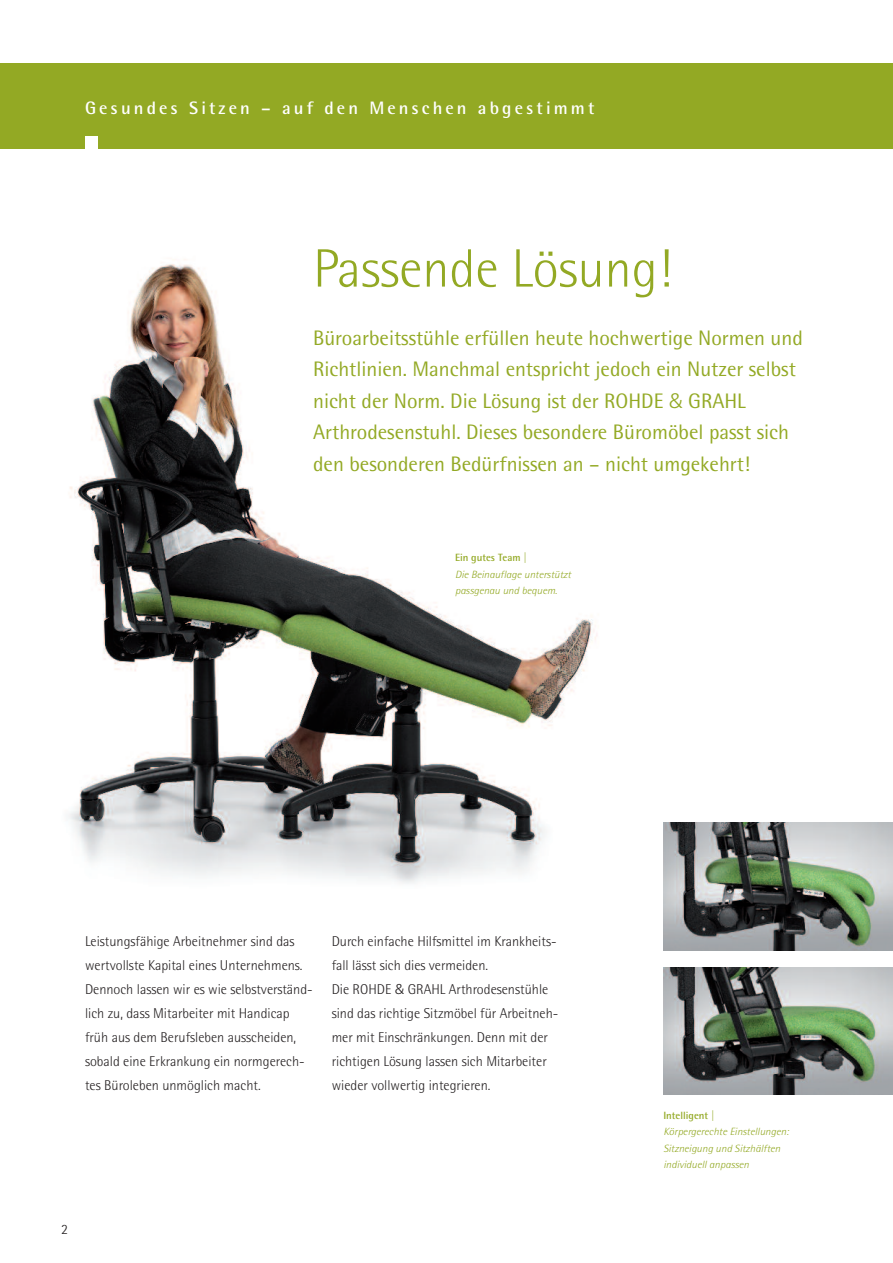
<style>
.page{position:relative;width:893px;height:1263px;background:#fff}
.page>*{position:absolute;margin:0;border:0;box-sizing:border-box;transform-origin:0 0}
.t1{font:300 54px "Agfa Rotis Semisans";color:#93a924}
.t2{font:21px/31.5px "Agfa Rotis Semisans";color:#93a924}
.t3{font:700 18px "Agfa Rotis Semisans";letter-spacing:.175em;color:#fff}
.t4{font:300 14.25px/24px "Agfa Rotis Semisans";color:#231f20}
.t5{font:italic 300 10.5px/16.5px "Agfa Rotis Semisans";color:#93a924;scale:1.05 1}
.t6{font:700 10.5px "Agfa Rotis Semisans";color:#93a924}
.s1{font-family:"Frutiger";font-weight:300}
.s2{font-family:"Frutiger"}
</style>
<div class="page">
<img style="left:69px;top:259px;width:528px;height:625px">
<div style="left:0;top:64px;width:893px;height:85px;background:#93a924"></div>
<div style="left:85px;top:136px;width:13px;height:13px;background:#fff"></div>
<img style="left:663px;top:822px;width:230px;height:128px">
<img style="left:663px;top:967px;width:230px;height:127px">
<p class="t3" style="left:85px;top:102px;width:511px">Gesundes Sitzen – auf den Menschen abgestimmt</p>
<h1 class="t1" style="left:313px;top:249px;width:360px">Passende Lösung!</h1>
<p class="t2" style="left:313px;top:324px;width:491px">Büroarbeitsstühle erfüllen heute hochwertige Normen und Richtlinien. Manchmal entspricht jedoch ein Nutzer selbst nicht der Norm. Die Lösung ist der ROHDE <span class="s1">&amp;</span> GRAHL Arthrodesenstuhl. Dieses besondere Büromöbel passt sich den besonderen Bedürfnissen an – nicht umgekehrt!</p>
<p class="t6" style="left:455px;top:554px;width:74px">Ein gutes Team |</p>
<p class="t5" style="left:455px;top:567px;width:112px">Die Beinauflage unterstützt passgenau und bequem.</p>
<p class="t4" style="left:85px;top:931px;width:229px">Leistungsfähige Arbeitnehmer sind das wertvollste Kapital eines Unternehmens.<br>Dennoch lassen wir es wie selbstverständ&shy;lich zu, dass Mitarbeiter mit Handicap früh aus dem Berufsleben ausscheiden, sobald eine Erkrankung ein normgerech&shy;tes Büroleben unmöglich macht.</p>
<p class="t4" style="left:332px;top:931px;width:228px">Durch einfache Hilfsmittel im Krankheits&shy;fall lässt sich dies vermeiden.<br>Die ROHDE <span class="s2">&amp;</span> GRAHL Arthrodesenstühle sind das richtige Sitzmöbel für Arbeitneh&shy;mer mit Einschränkungen. Denn mit der richtigen Lösung lassen sich Mitarbeiter wieder vollwertig integrieren.</p>
<p class="t4" style="left:61px;top:1218px;width:8px">2</p>
<p class="t6" style="left:663px;top:1112px;width:53px">Intelligent |</p>
<p class="t5" style="left:663px;top:1125px;width:121px">Körpergerechte Einstellungen:<br>Sitzneigung und Sitzhälften individuell anpassen</p>
</div>
